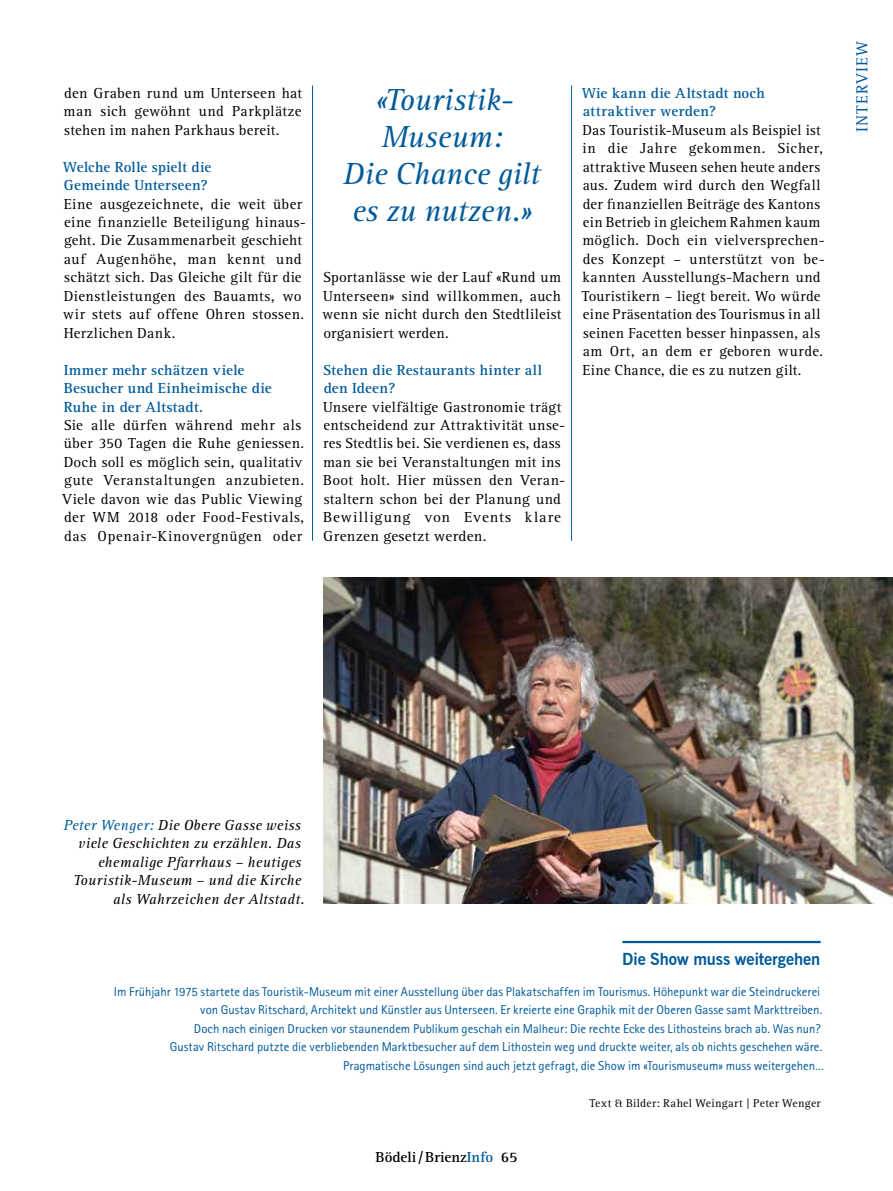
<style>
.page{position:relative;width:893px;height:1191px;background:#fff}
.page>*{position:absolute;margin:0;border:0;box-sizing:border-box;transform-origin:0 0}
.t1{font:italic 31.5px/36.9px "Rotis Serif";letter-spacing:-.005em;color:#005a9a;text-align:center}
.t2{font:700 16.5px "News Gothic BT";letter-spacing:-.005em;color:#005a9a}
.t3{font:16.5px "Rotis Serif";letter-spacing:.06em;color:#005a9a}
.t4{font:15px/18.5px "Rotis Serif";letter-spacing:.025em;color:#000}
.t5{font:700 15px/18.5px "Rotis Serif";letter-spacing:.015em;color:#005a9a}
.t6{font:italic 15px/18.5px "Rotis Serif";letter-spacing:.02em;color:#000;text-align:right}
.t7{font:700 15px "Rotis Serif";color:#000}
.t8{font:12.75px "Rotis Sans Serif";color:#005a9a}
.t9{font:11.7px "Rotis Serif";letter-spacing:.03em;color:#000}
.s1{color:#005a9a}
</style>
<div class="page">
<hr style="left:622px;top:941px;width:199px;height:2px;background:#005a9a">
<img style="left:323px;top:577px;width:570px;height:326px">
<hr style="left:312px;top:85px;width:1px;height:456px;background:#005a9a">
<hr style="left:571px;top:85px;width:1px;height:456px;background:#005a9a">
<p class="t4" style="left:64px;top:84px;width:240px;text-align:justify">den Graben rund um Unterseen hat man sich gewöhnt und Parkplätze stehen im nahen Parkhaus bereit.</p>
<p class="t5" style="left:63px;top:158px;width:150px">Welche Rolle spielt die<br>Gemeinde Unterseen?</p>
<p class="t4" style="left:63px;top:195px;width:244px">Eine ausgezeichnete, die weit über eine finanzielle Beteiligung hinaus&shy;geht. Die Zusammenarbeit geschieht auf Augenhöhe, man kennt und schätzt sich. Das Gleiche gilt für die Dienstleistungen des Bauamts, wo wir stets auf offene Ohren stossen.<br>Herzlichen Dank.</p>
<p class="t5" style="left:64px;top:361px;width:210px">Immer mehr schätzen viele<br>Besucher und Einheimische die<br>Ruhe in der Altstadt.</p>
<p class="t4" style="left:62px;top:416px;width:243px">Sie alle dürfen während mehr als über 350 Tagen die Ruhe geniessen.<br>Doch soll es möglich sein, qualitativ gute Veranstaltungen anzubieten.<br>Viele davon wie das Public Viewing der WM 2018 oder Food-Festivals, das Openair-Kinovergnügen oder</p>
<h1 class="t1" style="left:343px;top:82px;width:199px">«Touristik-<br>Museum:<br>Die Chance gilt es zu nutzen.»</h1>
<p class="t4" style="left:323px;top:269px;width:240px;text-align:justify">Sportanlässe wie der Lauf «Rund um Unterseen» sind willkommen, auch wenn sie nicht durch den Stedtlileist organisiert werden.</p>
<p class="t5" style="left:323px;top:361px;width:220px">Stehen die Restaurants hinter all den Ideen?</p>
<p class="t4" style="left:323px;top:398px;width:244px">Unsere vielfältige Gastronomie trägt entscheidend zur Attraktivität unse&shy;res Stedtlis bei. Sie verdienen es, dass man sie bei Veranstaltungen mit ins Boot holt. Hier müssen den Veran&shy;staltern schon bei der Planung und Bewilligung von Events klare Grenzen gesetzt werden.</p>
<p class="t5" style="left:582px;top:84px;width:185px">Wie kann die Altstadt noch attraktiver werden?</p>
<p class="t4" style="left:582px;top:121px;width:244px">Das Touristik-Museum als Beispiel ist in die Jahre gekommen. Sicher, attraktive Museen sehen heute anders aus. Zudem wird durch den Wegfall der finanziellen Beiträge des Kantons ein Betrieb in gleichem Rahmen kaum möglich. Doch ein vielversprechen&shy;des Konzept – unterstützt von be&shy;kannten Ausstellungs-Machern und Touristikern – liegt bereit. Wo würde eine Präsentation des Tourismus in all seinen Facetten besser hinpassen, als am Ort, an dem er geboren wurde.<br>Eine Chance, die es zu nutzen gilt.</p>
<p class="t3" style="left:853px;top:132px;width:92px;rotate:-90deg">INTERVIEW</p>
<p class="t6" style="left:63px;top:816px;width:243px"><span class="s1">Peter Wenger:</span> Die Obere Gasse weiss viele Geschichten zu erzählen. Das ehemalige Pfarrhaus – heutiges Touristik-Museum – und die Kirche als Wahrzeichen der Altstadt.</p>
<p class="t2" style="left:622px;top:949px;width:200px">Die Show muss weitergehen</p>
<p class="t8" style="left:114px;top:984px;width:708px">Im Frühjahr 1975 startete das Touristik-Museum mit einer Ausstellung über das Plakatschaffen im Tourismus. Höhepunkt war die Steindruckerei</p>
<p class="t8" style="left:200px;top:1002px;width:624px">von Gustav Ritschard, Architekt und Künstler aus Unterseen. Er kreierte eine Graphik mit der Oberen Gasse samt Markttreiben.</p>
<p class="t8" style="left:194px;top:1021px;width:628px">Doch nach einigen Drucken vor staunendem Publikum geschah ein Malheur: Die rechte Ecke des Lithosteins brach ab. Was nun?</p>
<p class="t8" style="left:170px;top:1039px;width:654px">Gustav Ritschard putzte die verbliebenden Marktbesucher auf dem Lithostein weg und druckte weiter, als ob nichts geschehen wäre.</p>
<p class="t8" style="left:343px;top:1058px;width:483px">Pragmatische Lösungen sind auch jetzt gefragt, die Show im «Tourismuseum» muss weitergehen…</p>
<p class="t7" style="left:375px;top:1148px;width:143px">Bödeli/Brienz<span class="s1">Info</span> 65</p>
<p class="t9" style="left:589px;top:1096px;width:233px">Text &amp; Bilder: Rahel Weingart | Peter Wenger</p>
</div>
